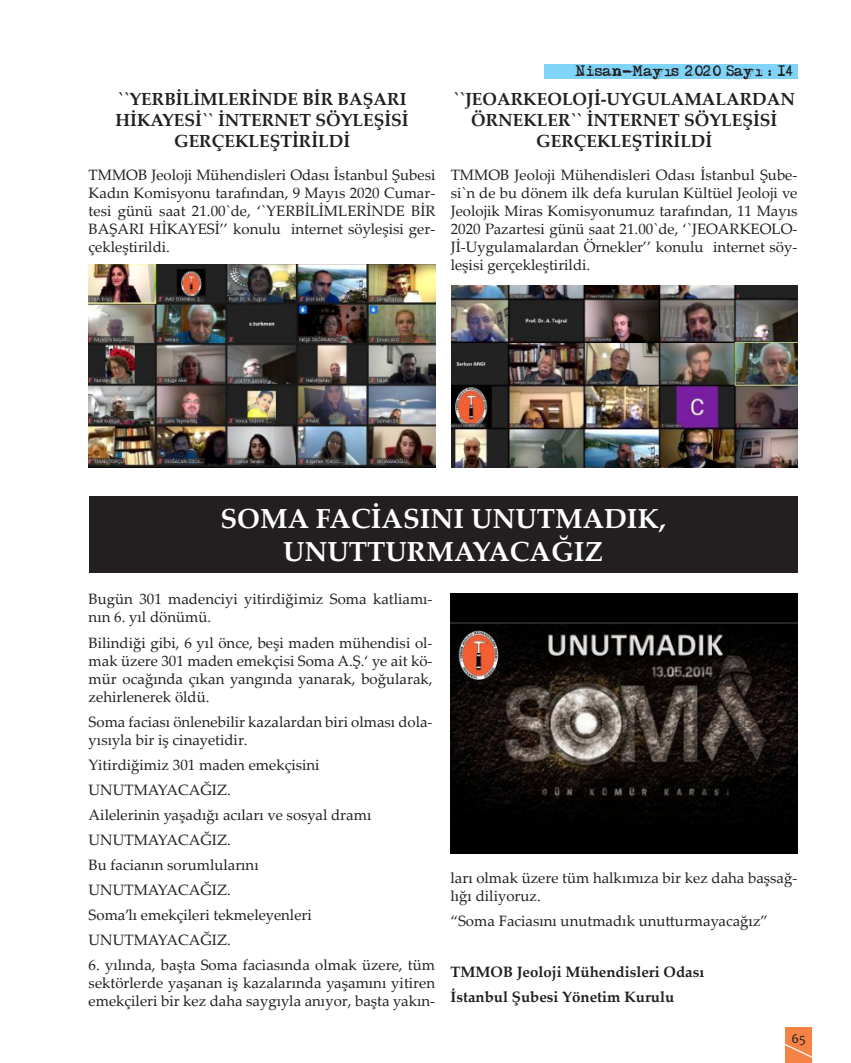
<style>
.page{position:relative;width:851px;height:1063px;background:#fff}
.page>*{position:absolute;margin:0;border:0;box-sizing:border-box;transform-origin:0 0}
._02_metin{font:700 27.5px/33px "Palatino Linotype";color:#fff;text-align:center}
._02_metin-2{font:700 17.5px/21.2px "Palatino Linotype";color:#231f20;text-align:center}
._02_metin-3{font:15px/18px "Palatino Linotype";color:#231f20;text-align:justify}
._02_metin-4{font:700 15px "Palatino Linotype";color:#231f20}
.t1{font:13.75px "Candara";color:#231f20}
.t2{font:13.38px "Adler";color:#231f20}
</style>
<div class="page">
<div style="left:785px;top:1028px;width:26px;height:35px;background:#f58345"></div>
<svg style="left:785px;top:1041px;width:27px;height:19px"></svg>
<div style="left:544px;top:64px;width:253px;height:15px;background:#80d4f7"></div>
<svg style="left:664px;top:69px;width:7px;height:7px"></svg>
<svg style="left:755px;top:69px;width:7px;height:7px"></svg>
<div style="left:89px;top:496px;width:708px;height:77px;background:#231f20"></div>
<img style="left:89px;top:264px;width:346px;height:204px">
<img style="left:451px;top:285px;width:346px;height:183px">
<img style="left:450px;top:594px;width:347px;height:260px">
<p class="_02_metin-2" style="left:116px;top:88px;width:294px">``YERBİLİMLERİNDE BİR BAŞARI<br>HİKAYESİ`` İNTERNET SÖYLEŞİSİ<br>GERÇEKLEŞTİRİLDİ</p>
<p class="_02_metin-3" style="left:89px;top:165px;width:348px">TMMOB Jeoloji Mühendisleri Odası İstanbul Şubesi Kadın Komisyonu tarafından, 9 Mayıs 2020 Cumar&shy;tesi günü saat 21.00`de, ‘`YERBİLİMLERİNDE BİR BAŞARI HİKAYESİ’’ konulu internet söyleşisi ger&shy;çekleştirildi.</p>
<p class="t2" style="left:575px;top:65px;width:218px">Nisan-May s 2020 Say ı: 14</p>
<p class="_02_metin-2" style="left:453px;top:88px;width:343px">``JEOARKEOLOJİ-UYGULAMALARDAN<br>ÖRNEKLER`` İNTERNET SÖYLEŞİSİ<br>GERÇEKLEŞTİRİLDİ</p>
<p class="_02_metin-3" style="left:450px;top:165px;width:348px">TMMOB Jeoloji Mühendisleri Odası İstanbul Şube&shy;si`n de bu dönem ilk defa kurulan Kültüel Jeoloji ve Jeolojik Miras Komisyonumuz tarafından, 11 Mayıs 2020 Pazartesi günü saat 21.00`de, ‘`JEOARKEOLO-Jİ-Uygulamalardan Örnekler’’ konulu internet söy&shy;leşisi gerçekleştirildi.</p>
<p class="_02_metin" style="left:220px;top:501px;width:446px">SOMA FACİASINI UNUTMADIK,<br>UNUTTURMAYACAĞIZ</p>
<p class="_02_metin-3" style="left:89px;top:590px;width:345px">Bugün 301 madenciyi yitirdiğimiz Soma katliamı&shy;nın 6. yıl dönümü.</p>
<p class="_02_metin-3" style="left:89px;top:633px;width:345px">Bilindiği gibi, 6 yıl önce, beşi maden mühendisi ol&shy;mak üzere 301 maden emekçisi Soma A.Ş.‘ ye ait kö&shy;mür ocağında çıkan yangında yanarak, boğularak, zehirlenerek öldü.</p>
<p class="_02_metin-3" style="left:89px;top:712px;width:345px">Soma faciası önlenebilir kazalardan biri olması dola&shy;yısıyla bir iş cinayetidir.</p>
<p class="_02_metin-3" style="left:89px;top:755px;width:232px">Yitirdiğimiz 301 maden emekçisini</p>
<p class="_02_metin-3" style="left:89px;top:780px;width:144px">UNUTMAYACAĞIZ.</p>
<p class="_02_metin-3" style="left:89px;top:805px;width:284px">Ailelerinin yaşadığı acıları ve sosyal dramı</p>
<p class="_02_metin-3" style="left:89px;top:830px;width:144px">UNUTMAYACAĞIZ.</p>
<p class="_02_metin-3" style="left:89px;top:855px;width:171px">Bu facianın sorumlularını</p>
<p class="_02_metin-3" style="left:89px;top:880px;width:144px">UNUTMAYACAĞIZ.</p>
<p class="_02_metin-3" style="left:89px;top:906px;width:225px">Soma’lı emekçileri tekmeleyenleri</p>
<p class="_02_metin-3" style="left:89px;top:931px;width:144px">UNUTMAYACAĞIZ.</p>
<p class="_02_metin-3" style="left:89px;top:956px;width:348px">6. yılında, başta Soma faciasında olmak üzere, tüm sektörlerde yaşanan iş kazalarında yaşamını yitiren emekçileri bir kez daha saygıyla anıyor, başta yakın-</p>
<p class="_02_metin-3" style="left:450px;top:869px;width:348px">ları olmak üzere tüm halkımıza bir kez daha başsağ&shy;lığı diliyoruz.</p>
<p class="_02_metin-3" style="left:450px;top:912px;width:319px">“Soma Faciasını unutmadık unutturmayacağız”</p>
<p class="_02_metin-4" style="left:450px;top:961px;width:255px">TMMOB Jeoloji Mühendisleri Odası</p>
<p class="_02_metin-4" style="left:450px;top:986px;width:225px">İstanbul Şubesi Yönetim Kurulu</p>
<p class="t1" style="left:791px;top:1030px;width:16px">65</p>
</div>
